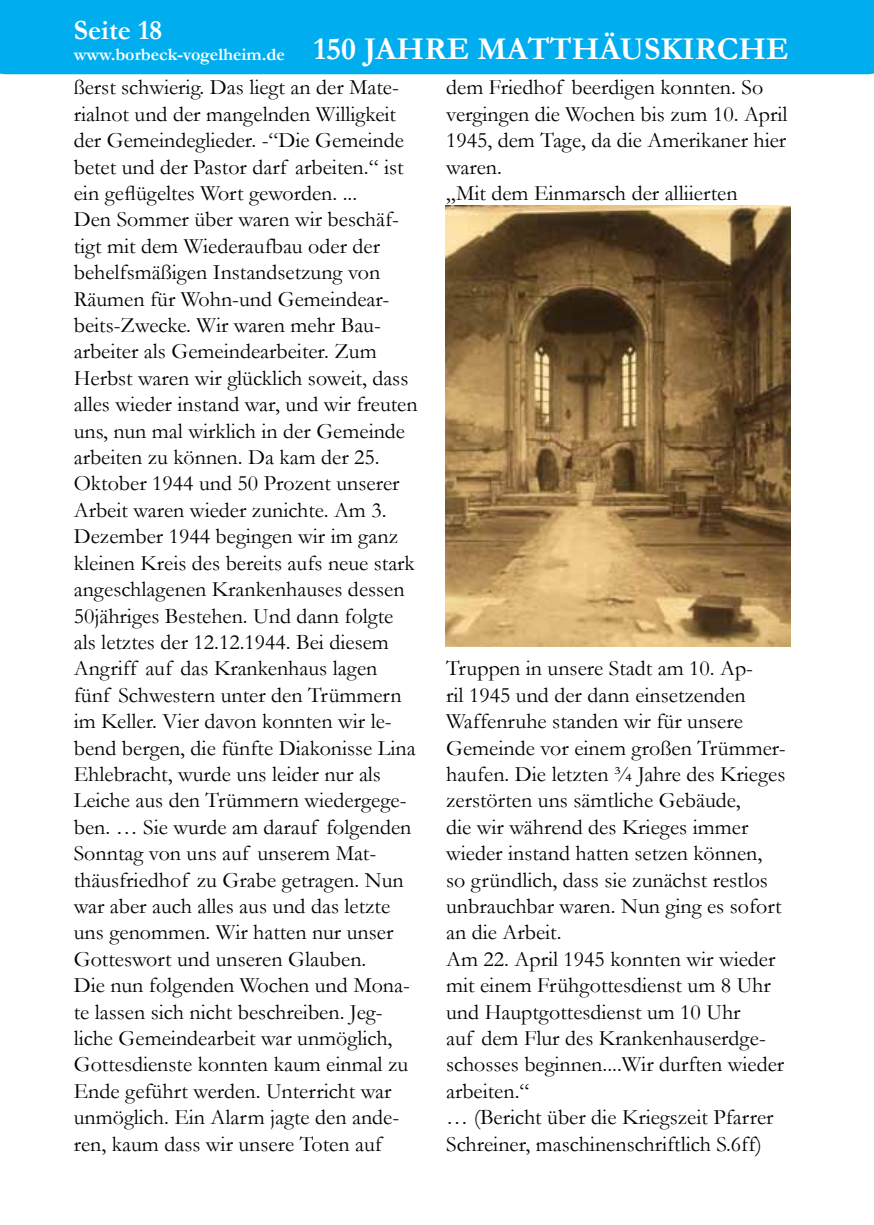
<style>
.page{position:relative;width:874px;height:1225px;background:#fff}
.page>*{position:absolute;margin:0;border:0;box-sizing:border-box;transform-origin:0 0}
.t1{font:700 28px "Garamond";color:#fff}
.t2{font:22px/26.4px "Garamond";color:#000}
.t3{font:700 18px "Garamond";color:#fff}
.s1{font-size:32px}
</style>
<div class="page">
<div style="left:0;top:0;width:873px;height:74px;background:#00aeef"></div>
<img style="left:445px;top:206px;width:344px;height:440px">
<p class="t1" style="left:74px;top:11px;width:90px">Seite 18</p>
<p class="t3" style="left:74px;top:42px;width:716px">www.borbeck-vogelheim.de <span class="s1">150 JAHRE MATTHÄUSKIRCHE</span></p>
<p class="t2" style="left:74px;top:74px;width:345px">ßerst schwierig. Das liegt an der Mate&shy;rialnot und der mangelnden Willigkeit der Gemeindeglieder. -“Die Gemeinde betet und der Pastor darf arbeiten.“ ist ein geflügeltes Wort geworden. ...<br>Den Sommer über waren wir beschäf&shy;tigt mit dem Wiederaufbau oder der behelfsmäßigen Instandsetzung von Räumen für Wohn-und Gemeindear&shy;beits-Zwecke. Wir waren mehr Bau&shy;arbeiter als Gemeindearbeiter. Zum Herbst waren wir glücklich soweit, dass alles wieder instand war, und wir freuten uns, nun mal wirklich in der Gemeinde arbeiten zu können. Da kam der 25.<br>Oktober 1944 und 50 Prozent unserer Arbeit waren wieder zunichte. Am 3.<br>Dezember 1944 begingen wir im ganz kleinen Kreis des bereits aufs neue stark angeschlagenen Krankenhauses dessen 50jähriges Bestehen. Und dann folgte als letztes der 12.12.1944. Bei diesem Angriff auf das Krankenhaus lagen fünf Schwestern unter den Trümmern im Keller. Vier davon konnten wir le&shy;bend bergen, die fünfte Diakonisse Lina Ehlebracht, wurde uns leider nur als Leiche aus den Trümmern wiedergege&shy;ben. … Sie wurde am darauf folgenden Sonntag von uns auf unserem Mat&shy;thäusfriedhof zu Grabe getragen. Nun war aber auch alles aus und das letzte uns genommen. Wir hatten nur unser Gotteswort und unseren Glauben.<br>Die nun folgenden Wochen und Mona&shy;te lassen sich nicht beschreiben. Jeg&shy;liche Gemeindearbeit war unmöglich, Gottesdienste konnten kaum einmal zu Ende geführt werden. Unterricht war unmöglich. Ein Alarm jagte den ande&shy;ren, kaum dass wir unsere Toten auf</p>
<p class="t2" style="left:446px;top:74px;width:343px">dem Friedhof beerdigen konnten. So vergingen die Wochen bis zum 10. April<br>1945, dem Tage, da die Amerikaner hier waren.<br>„Mit dem Einmarsch der alliierten</p>
<p class="t2" style="left:446px;top:654px;width:341px">Truppen in unsere Stadt am 10. Ap-<br>ril 1945 und der dann einsetzenden Waffenruhe standen wir für unsere Gemeinde vor einem großen Trümmer&shy;haufen. Die letzten ¾ Jahre des Krieges zerstörten uns sämtliche Gebäude,<br>die wir während des Krieges immer wieder instand hatten setzen können, so gründlich, dass sie zunächst restlos unbrauchbar waren. Nun ging es sofort an die Arbeit.<br>Am 22. April 1945 konnten wir wieder mit einem Frühgottesdienst um 8 Uhr und Hauptgottesdienst um 10 Uhr<br>auf dem Flur des Krankenhauserdge&shy;schosses beginnen....Wir durften wieder arbeiten.“<br>… (Bericht über die Kriegszeit Pfarrer Schreiner, maschinenschriftlich S.6ff)</p>
</div>
